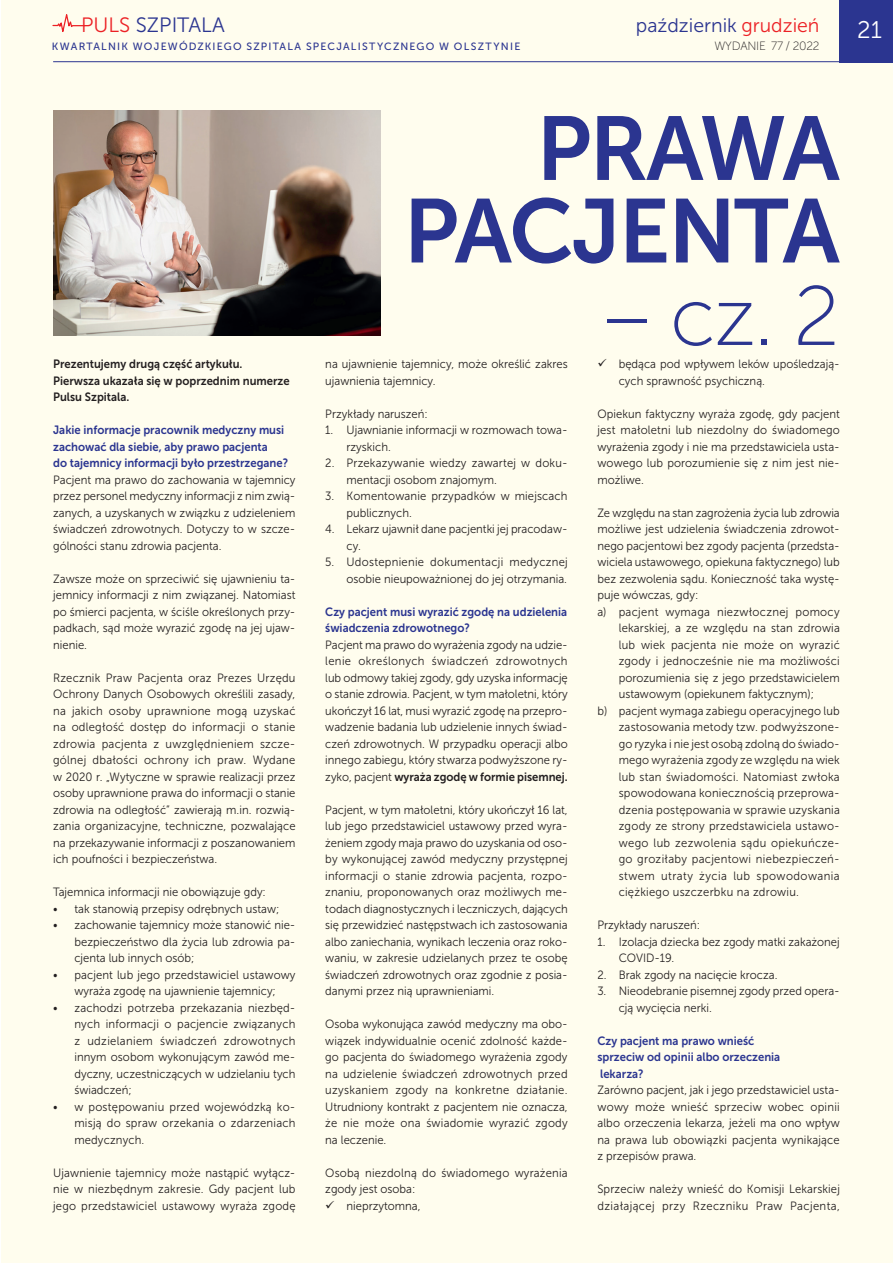
<style>
.page{position:relative;width:893px;height:1263px;background:#fff}
.page>*{position:absolute;margin:0;border:0;box-sizing:border-box;transform-origin:0 0}
.t1{font:90px/82.5px "Museo Sans 700";letter-spacing:-.025em;color:#2b3590;text-align:right}
.t2{font:84px "Museo Sans 100";color:#2b3590}
.t3{font:24px "Museo Sans 300";color:#fff}
.t4{font:20.7px "Museo Sans 300";color:#2b3590}
.t5{font:19.5px "Museo Sans 300";color:#2b3590}
.t6{font:12px/16.5px "Museo Sans 300";color:#231f20;text-align:justify;scale:.94 1}
.t7{font:12px/16.5px "Museo Sans 700";color:#2b3590;scale:.94 1}
.t8{font:12px "Museo Sans 300";letter-spacing:.02em;color:#231f20;scale:.94 1}
.t9{font:12px/16.5px "Museo Sans 700";color:#231f20;scale:.94 1}
.t10{font:12px "Museo Sans 300";letter-spacing:.025em;color:#231f20;scale:.94 1}
.t11{font:12px "Museo Sans 300";letter-spacing:.03em;color:#231f20;scale:.94 1}
.t12{font:12px "Museo Sans 300";letter-spacing:.04em;color:#231f20;scale:.94 1}
.t13{font:12px "Museo Sans 100";letter-spacing:-.02em;color:#231f20}
.t14{font:10.5px "Museo Sans 500";letter-spacing:.115em;color:#2b3590}
.s1{color:#ec2125}
.s2{font-family:"Museo Sans 300"}
</style>
<div class="page">
<div style="left:1px;top:0;width:892px;height:1263px;background:#fffdee"></div>
<img style="left:53px;top:110px;width:328px;height:225px">
<div style="left:840px;top:0;width:53px;height:62px;background:#2b3590"></div>
<hr style="left:53px;top:61px;width:840px;height:1px;background:#2b3590">
<svg style="left:52px;top:14px;width:33px;height:18px"></svg>
<h3 class="t4" style="left:81px;top:14px;width:145px"><span class="s1">PULS</span> SZPITALA</h3>
<h3 class="t3" style="left:857px;top:16px;width:26px">21</h3>
<p class="t14" style="left:52px;top:41px;width:470px">KWARTALNIK WOJEWÓDZKIEGO SZPITALA SPECJALISTYCZNEGO W OLSZTYNIE</p>
<h3 class="t5" style="left:636px;top:14px;width:185px">październik <span class="s1">grudzień</span></h3>
<p class="t13" style="left:714px;top:39px;width:107px">WYDANIE 77 / 2022</p>
<p class="t9" style="left:53px;top:356px;width:253px">Prezentujemy drugą część artykułu.<br>Pierwsza ukazała się w poprzednim numerze<br>Pulsu Szpitala.</p>
<p class="t7" style="left:53px;top:422px;width:252px">Jakie informacje pracownik medyczny musi zachować dla siebie, aby prawo pacjenta<br>do tajemnicy informacji było przestrzegane?</p>
<p class="t6" style="left:53px;top:471px;width:259px">Pacjent ma prawo do zachowania w tajemnicy przez personel medyczny informacji z nim zwią&shy;zanych, a uzyskanych w związku z udzieleniem świadczeń zdrowotnych. Dotyczy to w szcze&shy;gólności stanu zdrowia pacjenta.</p>
<p class="t6" style="left:53px;top:570px;width:259px">Zawsze może on sprzeciwić się ujawnieniu ta&shy;jemnicy informacji z nim związanej. Natomiast po śmierci pacjenta, w ściśle określonych przy&shy;padkach, sąd może wyrazić zgodę na jej ujaw&shy;nienie.</p>
<p class="t6" style="left:53px;top:669px;width:259px">Rzecznik Praw Pacjenta oraz Prezes Urzędu Ochrony Danych Osobowych określili zasady, na jakich osoby uprawnione mogą uzyskać na odległość dostęp do informacji o stanie zdrowia pacjenta z uwzględnieniem szcze&shy;gólnej dbałości ochrony ich praw. Wydane w 2020 r. „Wytyczne w sprawie realizacji przez osoby uprawnione prawa do informacji o stanie zdrowia na odległość” zawierają m.in. rozwią&shy;zania organizacyjne, techniczne, pozwalające na przekazywanie informacji z poszanowaniem ich poufności i bezpieczeństwa.</p>
<p class="t6" style="left:53px;top:884px;width:228px">Tajemnica informacji nie obowiązuje gdy:</p>
<p class="t6" style="left:53px;top:900px;width:242px">• tak stanowią przepisy odrębnych ustaw;</p>
<p class="t6" style="left:74px;top:917px;width:237px;text-indent:-21px">• zachowanie tajemnicy może stanowić nie&shy;bezpieczeństwo dla życia lub zdrowia pa&shy;cjenta lub innych osób;</p>
<p class="t6" style="left:53px;top:966px;width:259px;text-align:center">• pacjent lub jego przedstawiciel ustawowy wyraża zgodę na ujawnienie tajemnicy;</p>
<p class="t6" style="left:74px;top:999px;width:237px;text-indent:-21px">• zachodzi potrzeba przekazania niezbęd&shy;nych informacji o pacjencie związanych z udzielaniem świadczeń zdrowotnych innym osobom wykonującym zawód me&shy;dyczny, uczestniczących w udzielaniu tych świadczeń;</p>
<p class="t6" style="left:74px;top:1098px;width:237px;text-indent:-21px">• w postępowaniu przed wojewódzką ko&shy;misją do spraw orzekania o zdarzeniach medycznych.</p>
<p class="t6" style="left:53px;top:1164px;width:259px">Ujawnienie tajemnicy może nastąpić wyłącz&shy;nie w niezbędnym zakresie. Gdy pacjent lub jego przedstawiciel ustawowy wyraża zgodę</p>
<h1 class="t1" style="left:403px;top:108px;width:438px">PRAWA<br>PACJENTA</h1>
<h2 class="t2" style="left:604px;top:272px;width:237px">– cz. 2</h2>
<p class="t6" style="left:325px;top:356px;width:259px">na ujawnienie tajemnicy, może określić zakres ujawnienia tajemnicy.</p>
<p class="t6" style="left:325px;top:405px;width:111px">Przykłady naruszeń:</p>
<p class="t6" style="left:347px;top:422px;width:237px;text-indent:-21px">1. Ujawnianie informacji w rozmowach towa&shy;rzyskich.</p>
<p class="t6" style="left:347px;top:455px;width:237px;text-indent:-21px">2. Przekazywanie wiedzy zawartej w doku&shy;mentacji osobom znajomym.</p>
<p class="t6" style="left:347px;top:488px;width:237px;text-indent:-21px">3. Komentowanie przypadków w miejscach publicznych.</p>
<p class="t6" style="left:347px;top:521px;width:237px;text-indent:-21px">4. Lekarz ujawnił dane pacjentki jej pracodaw&shy;cy.</p>
<p class="t6" style="left:325px;top:554px;width:259px;text-align:right">5. Udostepnienie dokumentacji medycznej osobie nieupoważnionej do jej otrzymania.</p>
<p class="t7" style="left:325px;top:603px;width:259px">Czy pacjent musi wyrazić zgodę na udzielenia świadczenia zdrowotnego?</p>
<p class="t6" style="left:325px;top:636px;width:259px">Pacjent ma prawo do wyrażenia zgody na udzie&shy;lenie określonych świadczeń zdrowotnych lub odmowy takiej zgody, gdy uzyska informację o stanie zdrowia. Pacjent, w tym małoletni, który ukończył 16 lat, musi wyrazić zgodę na przepro&shy;wadzenie badania lub udzielenie innych świad&shy;czeń zdrowotnych. W przypadku operacji albo innego zabiegu, który stwarza podwyższone ry-</p>
<p class="t9" style="left:325px;top:768px;width:259px"><span class="s2">zyko, pacjent</span> wyraża zgodę w formie pisemnej.</p>
<p class="t6" style="left:325px;top:801px;width:259px">Pacjent, w tym małoletni, który ukończył 16 lat, lub jego przedstawiciel ustawowy przed wyra&shy;żeniem zgody maja prawo do uzyskania od oso&shy;by wykonującej zawód medyczny przystępnej informacji o stanie zdrowia pacjenta, rozpo&shy;znaniu, proponowanych oraz możliwych me&shy;todach diagnostycznych i leczniczych, dających się przewidzieć następstwach ich zastosowania albo zaniechania, wynikach leczenia oraz roko&shy;waniu, w zakresie udzielanych przez te osobę świadczeń zdrowotnych oraz zgodnie z posia&shy;danymi przez nią uprawnieniami.</p>
<p class="t6" style="left:325px;top:1016px;width:259px">Osoba wykonująca zawód medyczny ma obo&shy;wiązek indywidualnie ocenić zdolność każde&shy;go pacjenta do świadomego wyrażenia zgody na udzielenie świadczeń zdrowotnych przed uzyskaniem zgody na konkretne działanie.<br>Utrudniony kontrakt z pacjentem nie oznacza, że nie może ona świadomie wyrazić zgody na leczenie.</p>
<p class="t6" style="left:325px;top:1164px;width:259px">Osobą niezdolną do świadomego wyrażenia zgody jest osoba:</p>
<p class="t6" style="left:325px;top:1197px;width:103px">✓ nieprzytomna,</p>
<p class="t6" style="left:619px;top:356px;width:237px;text-indent:-21px">✓ będąca pod wpływem leków upośledzają&shy;cych sprawność psychiczną.</p>
<p class="t6" style="left:597px;top:405px;width:259px">Opiekun faktyczny wyraża zgodę, gdy pacjent jest małoletni lub niezdolny do świadomego wyrażenia zgody i nie ma przedstawiciela usta&shy;wowego lub porozumienie się z nim jest nie&shy;możliwe.</p>
<p class="t6" style="left:597px;top:504px;width:259px">Ze względu na stan zagrożenia życia lub zdrowia</p>
<p class="t6" style="left:597px;top:521px;width:259px">możliwe jest udzielenia świadczenia zdrowot-</p>
<p class="t6" style="left:597px;top:537px;width:259px">nego pacjentowi bez zgody pacjenta (przedsta-</p>
<p class="t6" style="left:597px;top:554px;width:259px">wiciela ustawowego, opiekuna faktycznego) lub</p>
<p class="t6" style="left:597px;top:570px;width:259px">bez zezwolenia sądu. Konieczność taka wystę-</p>
<p class="t6" style="left:597px;top:587px;width:109px">puje wówczas, gdy:</p>
<p class="t10" style="left:597px;top:605px;width:259px">a) pacjent wymaga niezwłocznej pomocy</p>
<p class="t6" style="left:619px;top:620px;width:237px">lekarskiej, a ze względu na stan zdrowia</p>
<p class="t8" style="left:619px;top:638px;width:237px">lub wiek pacjenta nie może on wyrazić</p>
<p class="t6" style="left:619px;top:653px;width:237px">zgody i jednocześnie nie ma możliwości</p>
<p class="t6" style="left:619px;top:669px;width:237px">porozumienia się z jego przedstawicielem</p>
<p class="t6" style="left:619px;top:686px;width:209px">ustawowym (opiekunem faktycznym);</p>
<p class="t6" style="left:597px;top:702px;width:259px">b) pacjent wymaga zabiegu operacyjnego lub</p>
<p class="t6" style="left:619px;top:719px;width:237px">zastosowania metody tzw. podwyższone-</p>
<p class="t6" style="left:619px;top:735px;width:237px">go ryzyka i nie jest osobą zdolną do świado-</p>
<p class="t6" style="left:619px;top:752px;width:237px">mego wyrażenia zgody ze względu na wiek</p>
<p class="t8" style="left:619px;top:770px;width:237px">lub stan świadomości. Natomiast zwłoka</p>
<p class="t6" style="left:619px;top:785px;width:237px">spowodowana koniecznością przeprowa-</p>
<p class="t6" style="left:619px;top:801px;width:237px">dzenia postępowania w sprawie uzyskania</p>
<p class="t8" style="left:619px;top:820px;width:237px">zgody ze strony przedstawiciela ustawo-</p>
<p class="t11" style="left:619px;top:836px;width:237px">wego lub zezwolenia sądu opiekuńcze-</p>
<p class="t10" style="left:619px;top:853px;width:237px">go groziłaby pacjentowi niebezpieczeń-</p>
<p class="t12" style="left:619px;top:869px;width:237px">stwem utraty życia lub spowodowania</p>
<p class="t8" style="left:619px;top:886px;width:193px">ciężkiego uszczerbku na zdrowiu.</p>
<p class="t6" style="left:597px;top:917px;width:111px">Przykłady naruszeń:</p>
<p class="t6" style="left:619px;top:933px;width:237px;text-indent:-21px">1. Izolacja dziecka bez zgody matki zakażonej<br>COVID-19.</p>
<p class="t6" style="left:597px;top:966px;width:193px">2. Brak zgody na nacięcie krocza.</p>
<p class="t6" style="left:619px;top:983px;width:237px;text-indent:-21px">3. Nieodebranie pisemnej zgody przed opera&shy;cją wycięcia nerki.</p>
<p class="t7" style="left:597px;top:1032px;width:196px">Czy pacjent ma prawo wnieść sprzeciw od opinii albo orzeczenia lekarza?</p>
<p class="t6" style="left:597px;top:1082px;width:259px">Zarówno pacjent, jak i jego przedstawiciel usta&shy;wowy może wnieść sprzeciw wobec opinii albo orzeczenia lekarza, jeżeli ma ono wpływ na prawa lub obowiązki pacjenta wynikające z przepisów prawa.</p>
<p class="t6" style="left:597px;top:1181px;width:259px">Sprzeciw należy wnieść do Komisji Lekarskiej działającej przy Rzeczniku Praw Pacjenta,</p>
</div>
